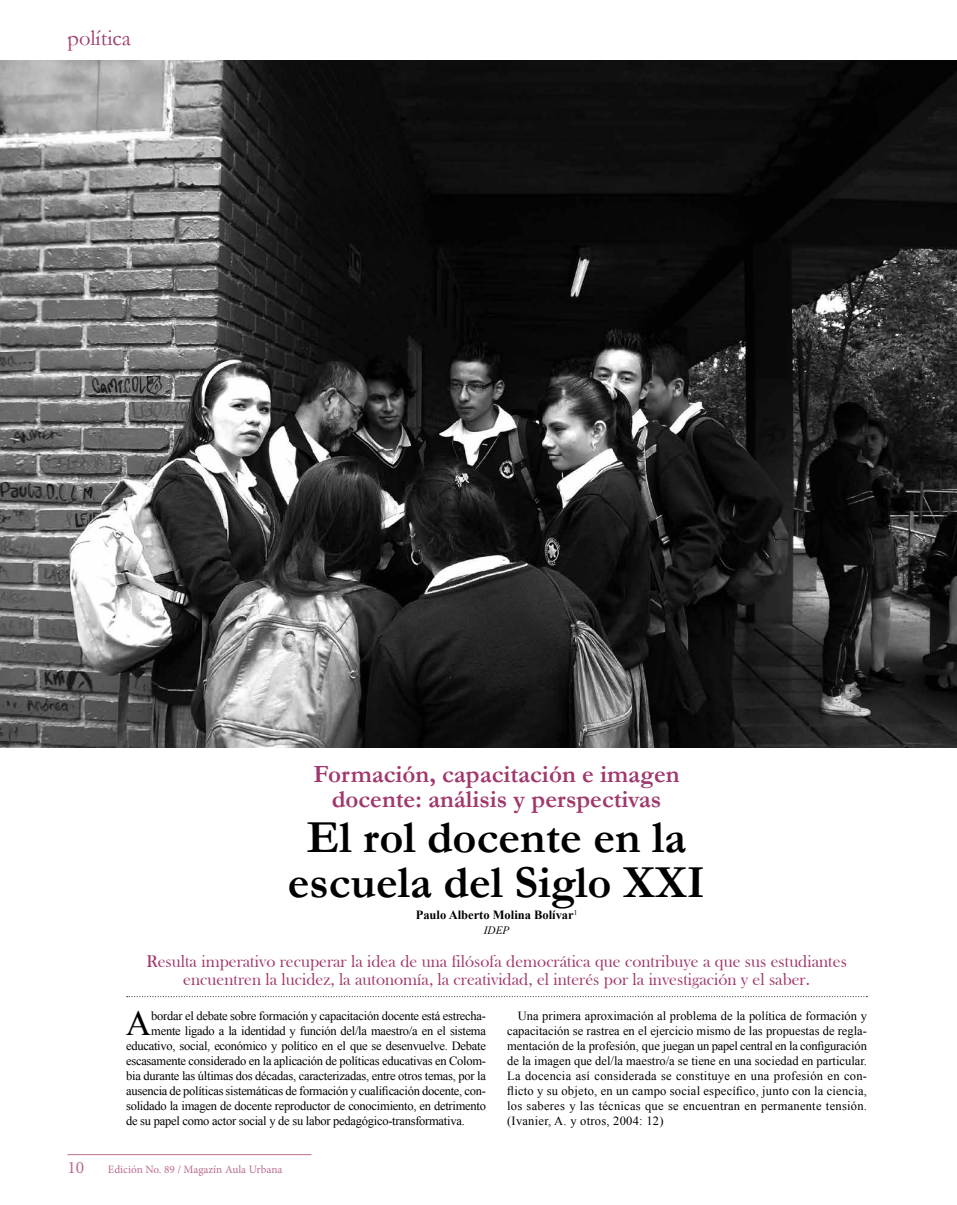
<style>
.page{position:relative;width:957px;height:1205px;background:#fff}
.page>*{position:absolute;margin:0;border:0;box-sizing:border-box;transform-origin:0 0}
.t1{font:700 46.25px/45px "Garamond";color:#000;text-align:center}
.t2{font:35.12px "Times New Roman";color:#000}
.t3{font:700 25px/25px "Garamond";color:#a0386c;text-align:center}
.t4{font:22.5px "Garamond";color:#a0386c}
.t5{font:17.5px/18.8px "Bask Old Face";color:#a0386c;text-align:center}
.t6{font:17.5px "Minion Pro";color:#b96c90}
.t7{font:12.5px/15px "Times New Roman";letter-spacing:-.02em;color:#000;text-align:justify}
.t8{font:700 12.5px "Times New Roman";color:#000}
.t9{font:11.25px "Minion Pro";color:#b96c90}
.t10{font:italic 11.25px "Times New Roman";color:#000}
</style>
<div class="page">
<hr style="left:67px;top:1154px;width:244px;height:1px;background:#b96c90">
<img style="left:0;top:60px;width:957px;height:688px">
<svg style="left:127px;top:996px;width:740px;height:1px"></svg>
<h3 class="t4" style="left:68px;top:23px;width:65px">política</h3>
<h3 class="t3" style="left:313px;top:761px;width:368px">Formación, capacitación e imagen docente: análisis y perspectivas</h3>
<h1 class="t1" style="left:288px;top:814px;width:419px">El rol docente en la escuela del Siglo XXI</h1>
<p class="t8" style="left:416px;top:906px;width:163px">Paulo Alberto Molina Bolívar<sup>1</sup></p>
<p class="t10" style="left:484px;top:922px;width:27px">IDEP</p>
<h3 class="t5" style="left:146px;top:952px;width:702px">Resulta imperativo recuperar la idea de una filósofa democrática que contribuye a que sus estudiantes encuentren la lucidez, la autonomía, la creatividad, el interés por la investigación y el saber.</h3>
<h2 class="t2" style="left:126px;top:998px;width:27px">A</h2>
<p class="t7" style="left:151px;top:1008px;width:336px">bordar el debate sobre formación y capacitación docente está estrecha-</p>
<p class="t7" style="left:507px;top:1008px;width:361px;text-indent:11px">Una primera aproximación al problema de la política de formación y capacitación se rastrea en el ejercicio mismo de las propuestas de regla&shy;mentación de la profesión, que juegan un papel central en la configuración de la imagen que del/la maestro/a se tiene en una sociedad en particular.<br>La docencia así considerada se constituye en una profesión en con&shy;flicto y su objeto, en un campo social específico, junto con la ciencia, los saberes y las técnicas que se encuentran en permanente tensión. (Ivanier, A. y otros, 2004: 12)</p>
<p class="t7" style="left:151px;top:1023px;width:336px">mente ligado a la identidad y función del/la maestro/a en el sistema</p>
<p class="t7" style="left:126px;top:1038px;width:361px">educativo, social, económico y político en el que se desenvuelve. Debate</p>
<p class="t7" style="left:126px;top:1053px;width:361px">escasamente considerado en la aplicación de políticas educativas en Colom-</p>
<p class="t7" style="left:126px;top:1068px;width:361px">bia durante las últimas dos décadas, caracterizadas, entre otros temas, por la</p>
<p class="t7" style="left:126px;top:1083px;width:361px">ausencia de políticas sistemáticas de formación y cualificación docente, con-</p>
<p class="t7" style="left:126px;top:1098px;width:361px">solidado la imagen de docente reproductor de conocimiento, en detrimento</p>
<p class="t7" style="left:126px;top:1113px;width:340px">de su papel como actor social y de su labor pedagógico-transformativa.</p>
<h3 class="t6" style="left:67px;top:1155px;width:18px">10</h3>
<p class="t9" style="left:108px;top:1161px;width:176px">Edición No. 89 / Magazín Aula Urbana</p>
</div>
